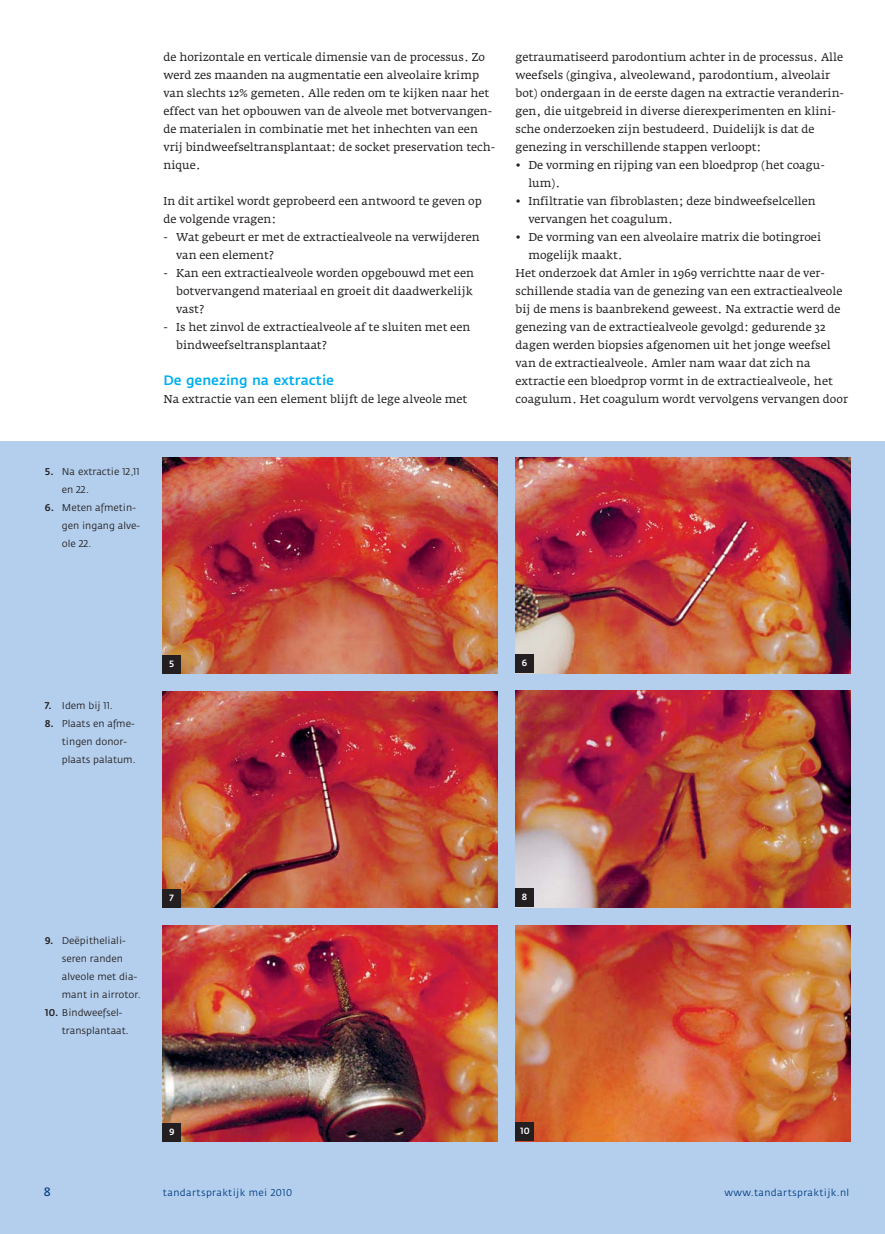
<style>
.page{position:relative;width:885px;height:1234px;background:#fff}
.page>*{position:absolute;margin:0;border:0;box-sizing:border-box;transform-origin:0 0}
.t1{font:500 13.5px "Fedra Sans";color:#00aeef}
.t2{font:12px "Fedra Sans";color:#013b82}
.t3{font:11.25px/18px "Fedra Serif A";color:#231f20}
.t4{font:9.75px/18px "Fedra Sans";color:#231f20}
.t5{font:9.75px "Fedra Sans";letter-spacing:.035em;color:#013b82}
.t6{font:500 9px "Fedra Sans";color:#fff}
.s1{font-weight:500}
</style>
<div class="page">
<div style="left:0;top:441px;width:884px;height:792px;background:#b4cfed"></div>
<img style="left:163px;top:691px;width:334px;height:216px">
<div style="left:162px;top:888px;width:19px;height:18px;background:#231f20"></div>
<img style="left:515px;top:690px;width:335px;height:216px">
<div style="left:515px;top:888px;width:18px;height:18px;background:#231f20"></div>
<img style="left:163px;top:457px;width:334px;height:216px">
<div style="left:162px;top:655px;width:19px;height:18px;background:#231f20"></div>
<img style="left:515px;top:457px;width:335px;height:216px">
<div style="left:515px;top:654px;width:18px;height:19px;background:#231f20"></div>
<img style="left:162px;top:925px;width:335px;height:215px">
<div style="left:163px;top:1122px;width:18px;height:18px;background:#231f20"></div>
<img style="left:515px;top:925px;width:335px;height:215px">
<div style="left:515px;top:1122px;width:19px;height:18px;background:#231f20"></div>
<p class="t3" style="left:163px;top:49px;width:333px">de horizontale en verticale dimensie van de processus. Zo werd zes maanden na augmentatie een alveolaire krimp van slechts 12% gemeten. Alle reden om te kijken naar het effect van het opbouwen van de alveole met botvervangen&shy;de materialen in combinatie met het inhechten van een vrij bindweefseltransplantaat: de socket preservation tech&shy;nique.</p>
<p class="t3" style="left:163px;top:193px;width:320px">In dit artikel wordt geprobeerd een antwoord te geven op de volgende vragen:</p>
<p class="t3" style="left:176px;top:229px;width:305px;text-indent:-13px">- Wat gebeurt er met de extractiealveole na verwijderen van een element?</p>
<p class="t3" style="left:176px;top:265px;width:299px;text-indent:-13px">- Kan een extractiealveole worden opgebouwd met een botvervangend materiaal en groeit dit daadwerkelijk vast?</p>
<p class="t3" style="left:176px;top:319px;width:295px;text-indent:-13px">- Is het zinvol de extractiealveole af te sluiten met een bindweefseltransplantaat?</p>
<p class="t1" style="left:163px;top:375px;width:172px">De genezing na extractie</p>
<p class="t3" style="left:163px;top:391px;width:305px">Na extractie van een element blijft de lege alveole met</p>
<p class="t3" style="left:515px;top:49px;width:330px">getraumatiseerd parodontium achter in de processus. Alle weefsels (gingiva, alveolewand, parodontium, alveolair bot) ondergaan in de eerste dagen na extractie veranderin&shy;gen, die uitgebreid in diverse dierexperimenten en klini&shy;sche onderzoeken zijn bestudeerd. Duidelijk is dat de genezing in verschillende stappen verloopt:</p>
<p class="t3" style="left:528px;top:157px;width:298px;text-indent:-13px">• De vorming en rijping van een bloedprop (het coagu&shy;lum).</p>
<p class="t3" style="left:528px;top:193px;width:289px;text-indent:-13px">• Infiltratie van fibroblasten; deze bindweefselcellen vervangen het coagulum.</p>
<p class="t3" style="left:515px;top:229px;width:307px">• De vorming van een alveolaire matrix die botingroei</p>
<p class="t3" style="left:528px;top:247px;width:96px">mogelijk maakt.</p>
<p class="t3" style="left:515px;top:265px;width:310px">Het onderzoek dat Amler in 1969 verrichtte naar de ver-</p>
<p class="t3" style="left:515px;top:283px;width:328px">schillende stadia van de genezing van een extractiealveole</p>
<p class="t3" style="left:515px;top:301px;width:326px">bij de mens is baanbrekend geweest. Na extractie werd de</p>
<p class="t3" style="left:515px;top:319px;width:311px">genezing van de extractiealveole gevolgd: gedurende 32</p>
<p class="t3" style="left:515px;top:337px;width:316px">dagen werden biopsies afgenomen uit het jonge weefsel</p>
<p class="t3" style="left:515px;top:355px;width:296px">van de extractiealveole. Amler nam waar dat zich na</p>
<p class="t3" style="left:515px;top:373px;width:319px">extractie een bloedprop vormt in de extractiealveole, het</p>
<p class="t3" style="left:515px;top:391px;width:334px">coagulum. Het coagulum wordt vervolgens vervangen door</p>
<p class="t4" style="left:62px;top:463px;width:79px;text-indent:-17px"><span class="s1">5.</span> Na extractie 12,11 en 22.</p>
<p class="t4" style="left:62px;top:499px;width:80px;text-indent:-17px"><span class="s1">6.</span> Meten afmetin&shy;gen ingang alve&shy;ole 22.</p>
<p class="t4" style="left:45px;top:697px;width:69px"><span class="s1">7.</span> Idem bij 11.</p>
<p class="t4" style="left:62px;top:715px;width:75px;text-indent:-17px"><span class="s1">8.</span> Plaats en afme&shy;tingen donor&shy;plaats palatum.</p>
<p class="t6" style="left:169px;top:660px;width:7px">5</p>
<p class="t6" style="left:522px;top:659px;width:7px">6</p>
<p class="t4" style="left:62px;top:931px;width:80px;text-indent:-17px"><span class="s1">9.</span> Deëpitheliali&shy;seren randen alveole met dia&shy;mant in airrotor.</p>
<p class="t4" style="left:62px;top:1003px;width:68px;text-indent:-17px"><span class="s1">10.</span> Bindweefsel&shy;transplantaat.</p>
<p class="t6" style="left:169px;top:893px;width:6px">7</p>
<p class="t6" style="left:522px;top:893px;width:7px">8</p>
<p class="t6" style="left:169px;top:1127px;width:7px">9</p>
<p class="t6" style="left:520px;top:1127px;width:11px">10</p>
<p class="t2" style="left:44px;top:1186px;width:8px">8</p>
<p class="t5" style="left:163px;top:1188px;width:131px">tandartspraktijk mei 2010</p>
<p class="t5" style="left:724px;top:1188px;width:126px">www.tandartspraktijk.nl</p>
</div>
